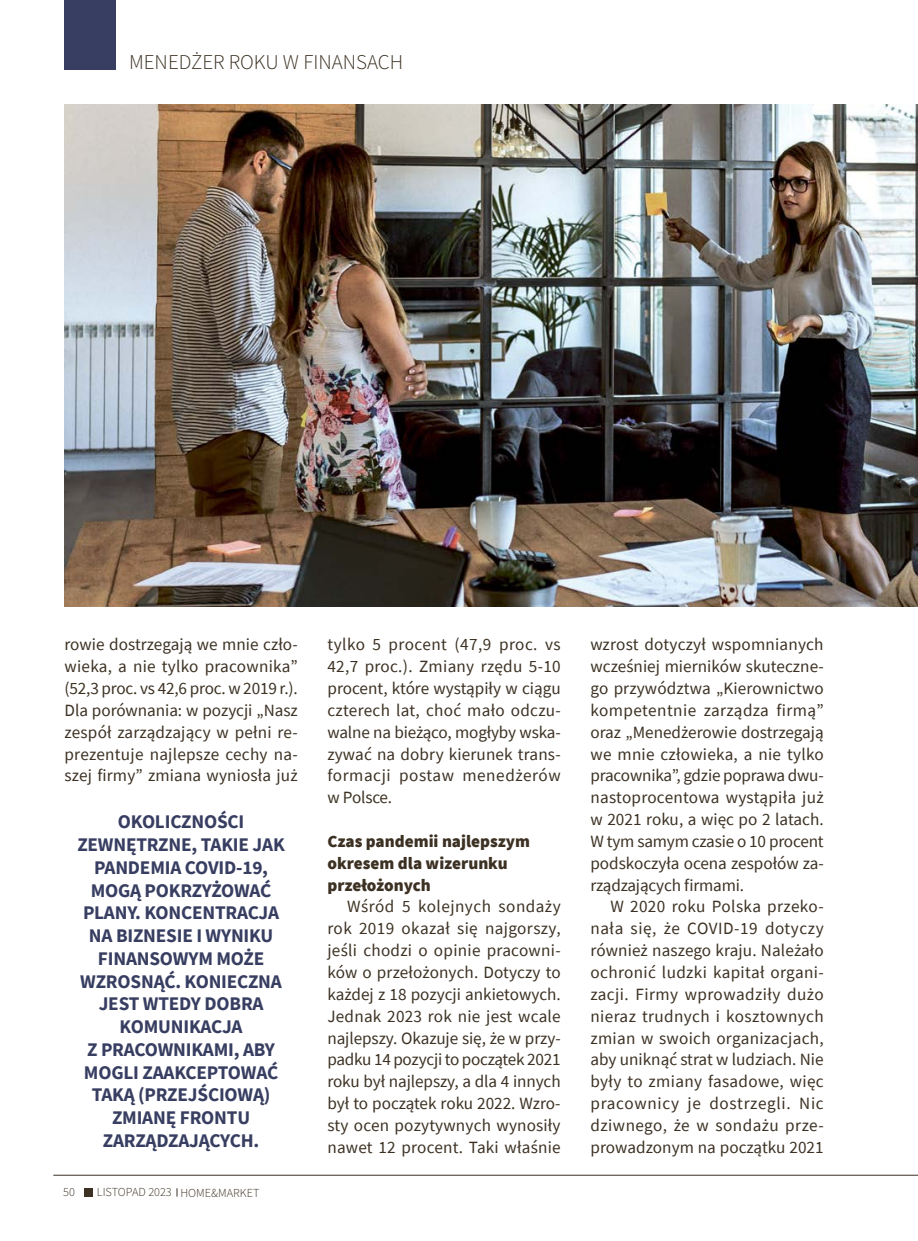
<style>
.page{position:relative;width:918px;height:1241px;background:#fff}
.page>*{position:absolute;margin:0;border:0;box-sizing:border-box;transform-origin:0 0}
.t1{font:300 21px "Source Sans Pro";color:#3c3123}
.t2{font:700 19.25px/22.8px "Source Sans Pro";letter-spacing:-.01em;color:#383e61;text-align:center}
.t3{font:17.15px/21.9px "Source Sans Pro";letter-spacing:.01em;color:#3c3123;text-align:justify}
.t4{font:900 17.15px/21.9px "Source Sans Pro";color:#3c3123}
.t5{font:300 12.25px "Source Sans Pro";color:#3c3123}
</style>
<div class="page">
<div style="left:64px;top:0;width:51px;height:69px;background:#383e61"></div>
<hr style="left:53px;top:1174px;width:865px;height:1px;background:#3c3123">
<div style="left:84px;top:1188px;width:9px;height:8px;background:#3c3123"></div>
<img style="left:64px;top:104px;width:854px;height:502px">
<p class="t1" style="left:129px;top:54px;width:276px">MENEDŻER ROKU W FINANSACH</p>
<p class="t3" style="left:64px;top:633px;width:235px">rowie dostrzegają we mnie czło&shy;wieka, a nie tylko pracownika” (52,3 proc. vs 42,6 proc. w 2019 r.).<br>Dla porównania: w pozycji „Nasz zespół zarządzający w pełni re&shy;prezentuje najlepsze cechy na&shy;szej firmy” zmiana wyniosła już</p>
<p class="t3" style="left:327px;top:633px;width:235px">tylko 5 procent (47,9 proc. vs 42,7 proc.). Zmiany rzędu 5-10 procent, które wystąpiły w ciągu czterech lat, choć mało odczu&shy;walne na bieżąco, mogłyby wska&shy;zywać na dobry kierunek trans&shy;formacji postaw menedżerów w Polsce.</p>
<p class="t4" style="left:327px;top:829px;width:204px">Czas pandemii najlepszym okresem dla wizerunku przełożonych</p>
<p class="t3" style="left:327px;top:895px;width:235px;text-indent:20px">Wśród 5 kolejnych sondaży rok 2019 okazał się najgorszy, jeśli chodzi o opinie pracowni&shy;ków o przełożonych. Dotyczy to każdej z 18 pozycji ankietowych.<br>Jednak 2023 rok nie jest wcale najlepszy. Okazuje się, że w przy&shy;padku 14 pozycji to początek 2021 roku był najlepszy, a dla 4 innych był to początek roku 2022. Wzro&shy;sty ocen pozytywnych wynosiły nawet 12 procent. Taki właśnie</p>
<p class="t2" style="left:77px;top:809px;width:209px">OKOLICZNOŚCI<br>ZEWNĘTRZNE, TAKIE JAK<br>PANDEMIA COVID-19,<br>MOGĄ POKRZYŻOWAĆ<br>PLANY. KONCENTRACJA<br>NA BIZNESIE I WYNIKU<br>FINANSOWYM MOŻE<br>WZROSNĄĆ. KONIECZNA<br>JEST WTEDY DOBRA<br>KOMUNIKACJA<br>Z PRACOWNIKAMI, ABY<br>MOGLI ZAAKCEPTOWAĆ<br>TAKĄ (PRZEJŚCIOWĄ)<br>ZMIANĘ FRONTU<br>ZARZĄDZAJĄCYCH.</p>
<p class="t5" style="left:63px;top:1187px;width:13px">50</p>
<p class="t5" style="left:97px;top:1187px;width:164px">LISTOPAD 2023 HOME&amp;MARKET</p>
<p class="t3" style="left:590px;top:633px;width:235px">wzrost dotyczył wspomnianych wcześniej mierników skuteczne&shy;go przywództwa „Kierownictwo kompetentnie zarządza firmą” oraz „Menedżerowie dostrzegają we mnie człowieka, a nie tylko pracownika”, gdzie poprawa dwu&shy;nastoprocentowa wystąpiła już w 2021 roku, a więc po 2 latach.<br>W tym samym czasie o 10 procent podskoczyła ocena zespołów za&shy;rządzających firmami.</p>
<p class="t3" style="left:590px;top:895px;width:235px;text-indent:20px">W 2020 roku Polska przeko&shy;nała się, że COVID-19 dotyczy również naszego kraju. Należało ochronić ludzki kapitał organi&shy;zacji. Firmy wprowadziły dużo nieraz trudnych i kosztownych zmian w swoich organizacjach, aby uniknąć strat w ludziach. Nie były to zmiany fasadowe, więc pracownicy je dostrzegli. Nic dziwnego, że w sondażu prze&shy;prowadzonym na początku 2021</p>
</div>
